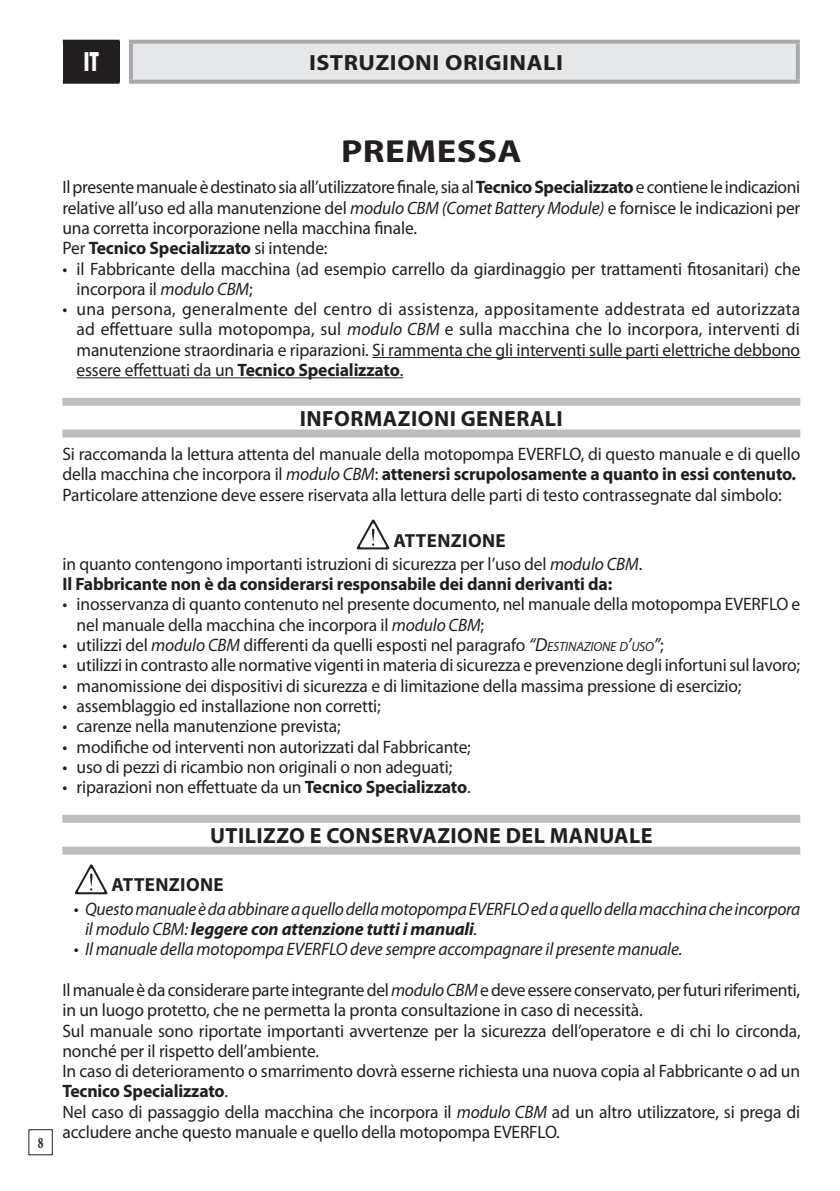
<style>
.page{position:relative;width:840px;height:1191px;background:#fff}
.page>*{position:absolute;margin:0;border:0;box-sizing:border-box;transform-origin:0 0}
.t1{font:700 32px "Myriad Pro";letter-spacing:.01em;color:#231f20;scale:1.15 1}
.t2{font:900 condensed 28px "Myriad Pro";color:#fff;scale:.83 1}
.t3{font:700 22px "Myriad Pro";letter-spacing:.02em;color:#231f20}
.t4{font:700 22px "Myriad Pro";letter-spacing:.02em;color:#231f20;scale:1.1 1}
.t5{font:700 19px "Myriad Pro";letter-spacing:.02em;color:#231f20}
.t6{font:18px/20.2px "Myriad Pro";letter-spacing:-.01em;color:#231f20}
.t7{font:italic 18px/20.4px "Myriad Pro";letter-spacing:-.015em;color:#231f20}
.t8{font:700 18px/20.2px "Myriad Pro";letter-spacing:-.01em;color:#231f20}
.t9{font:700 16px "Minion Pro";color:#231f20;scale:.71 1}
.s1{font-weight:700}
.s2{font-style:italic}
.s3{font-weight:400}
.s4{font-weight:400;font-style:italic}
.s5{font-style:italic;font-size:18.8px}
.s6{font-style:italic;font-size:13.2px}
</style>
<div class="page">
<div style="left:28px;top:1129px;width:25px;height:26px;border:1px solid #231f20"></div>
<hr style="left:372px;top:357px;width:427px;height:1px;background:#231f20">
<hr style="left:77px;top:377px;width:326px;height:1px;background:#231f20">
<div style="left:62px;top:398px;width:737px;height:8px;background:#bcbdc0"></div>
<div style="left:62px;top:429px;width:737px;height:8px;background:#bcbdc0"></div>
<div style="left:62px;top:815px;width:737px;height:8px;background:#bcbdc0"></div>
<div style="left:62px;top:846px;width:737px;height:8px;background:#bcbdc0"></div>
<div style="left:63px;top:42px;width:56px;height:40px;background:#231f20"></div>
<div style="left:131px;top:42px;width:666px;height:40px;background:#e6e7e9"></div>
<hr style="left:63px;top:40px;width:56px;height:4px;background:#231f20">
<svg style="left:63px;top:82px;width:56px;height:2px"></svg>
<svg style="left:129px;top:40px;width:670px;height:4px;background:#acadb1"></svg>
<svg style="left:795px;top:44px;width:4px;height:36px"></svg>
<svg style="left:129px;top:80px;width:670px;height:4px;background:#adaeb2"></svg>
<hr style="left:129px;top:44px;width:4px;height:36px;background:#a8a9ad">
<svg style="left:356px;top:519px;width:33px;height:30px"></svg>
<svg style="left:75px;top:864px;width:32px;height:30px"></svg>
<h2 class="t2" style="left:83px;top:44px;width:20px">IT</h2>
<p class="t4" style="left:309px;top:48px;width:232px">ISTRUZIONI ORIGINALI</p>
<p class="t9" style="left:38px;top:1131px;width:10px">8</p>
<h1 class="t1" style="left:341px;top:130px;width:158px">PREMESSA</h1>
<p class="t6" style="left:62px;top:177px;width:739px">Il presente manuale è destinato sia all’utilizzatore finale, sia al <span class="s1">Tecnico Specializzato</span> e contiene le indicazioni relative all’uso ed alla manutenzione del <span class="s2">modulo CBM (Comet Battery Module)</span> e fornisce le indicazioni per una corretta incorporazione nella macchina finale.<br>Per <span class="s1">Tecnico Specializzato</span> si intende:</p>
<p class="t6" style="left:77px;top:258px;width:725px;text-indent:-14px">• il Fabbricante della macchina (ad esempio carrello da giardinaggio per trattamenti fitosanitari) che incorpora il <span class="s2">modulo CBM</span>;</p>
<p class="t6" style="left:77px;top:298px;width:724px;text-align:justify;text-indent:-14px">• una persona, generalmente del centro di assistenza, appositamente addestrata ed autorizzata ad effettuare sulla motopompa, sul <span class="s2">modulo CBM</span> e sulla macchina che lo incorpora, interventi di manutenzione straordinaria e riparazioni. Si rammenta che gli interventi sulle parti elettriche debbono essere effettuati da un <span class="s1">Tecnico Specializzato</span>.</p>
<p class="t3" style="left:299px;top:404px;width:264px">INFORMAZIONI GENERALI</p>
<p class="t6" style="left:62px;top:443px;width:739px">Si raccomanda la lettura attenta del manuale della motopompa EVERFLO, di questo manuale e di quello della macchina che incorpora il <span class="s2">modulo CBM</span>: <span class="s1">attenersi scrupolosamente a quanto in essi contenuto.<br></span>Particolare attenzione deve essere riservata alla lettura delle parti di testo contrassegnate dal simbolo:</p>
<p class="t5" style="left:393px;top:528px;width:114px">ATTENZIONE</p>
<p class="t8" style="left:62px;top:553px;width:581px"><span class="s3">in quanto contengono importanti istruzioni di sicurezza per l’uso del</span> <span class="s4">modulo CBM</span><span class="s3">.<br></span>Il Fabbricante non è da considerarsi responsabile dei danni derivanti da:</p>
<p class="t6" style="left:77px;top:594px;width:724px;text-indent:-14px">• inosservanza di quanto contenuto nel presente documento, nel manuale della motopompa EVERFLO e nel manuale della macchina che incorpora il <span class="s2">modulo CBM</span>;</p>
<p class="t6" style="left:62px;top:634px;width:602px">• utilizzi del <span class="s2">modulo CBM</span> differenti da quelli esposti nel paragrafo <span class="s5">“D</span><span class="s6">ESTINAZIONE D</span><span class="s5">’</span><span class="s6">USO</span><span class="s5">”</span>;</p>
<p class="t6" style="left:62px;top:655px;width:739px">• utilizzi in contrasto alle normative vigenti in materia di sicurezza e prevenzione degli infortuni sul lavoro;</p>
<p class="t6" style="left:62px;top:675px;width:680px">• manomissione dei dispositivi di sicurezza e di limitazione della massima pressione di esercizio;</p>
<p class="t6" style="left:62px;top:695px;width:320px">• assemblaggio ed installazione non corretti;</p>
<p class="t6" style="left:62px;top:716px;width:279px">• carenze nella manutenzione prevista;</p>
<p class="t6" style="left:62px;top:736px;width:410px">• modifiche od interventi non autorizzati dal Fabbricante;</p>
<p class="t6" style="left:62px;top:756px;width:391px">• uso di pezzi di ricambio non originali o non adeguati;</p>
<p class="t6" style="left:62px;top:776px;width:409px">• riparazioni non effettuate da un <span class="s1">Tecnico Specializzato</span>.</p>
<p class="t3" style="left:210px;top:821px;width:443px">UTILIZZO E CONSERVAZIONE DEL MANUALE</p>
<p class="t5" style="left:111px;top:872px;width:114px">ATTENZIONE</p>
<p class="t7" style="left:85px;top:898px;width:716px;text-indent:-11px">• Questo manuale è da abbinare a quello della motopompa EVERFLO ed a quello della macchina che incorpora il modulo CBM: <span class="s1">leggere con attenzione tutti i manuali</span>.</p>
<p class="t7" style="left:74px;top:938px;width:609px">• Il manuale della motopompa EVERFLO deve sempre accompagnare il presente manuale.</p>
<p class="t6" style="left:62px;top:979px;width:739px">Il manuale è da considerare parte integrante del <span class="s2">modulo CBM</span> e deve essere conservato, per futuri riferimenti, in un luogo protetto, che ne permetta la pronta consultazione in caso di necessità.<br>Sul manuale sono riportate importanti avvertenze per la sicurezza dell’operatore e di chi lo circonda, nonché per il rispetto dell’ambiente.<br>In caso di deterioramento o smarrimento dovrà esserne richiesta una nuova copia al Fabbricante o ad un <span class="s1">Tecnico Specializzato</span>.<br>Nel caso di passaggio della macchina che incorpora il <span class="s2">modulo CBM</span> ad un altro utilizzatore, si prega di accludere anche questo manuale e quello della motopompa EVERFLO.</p>
</div>
